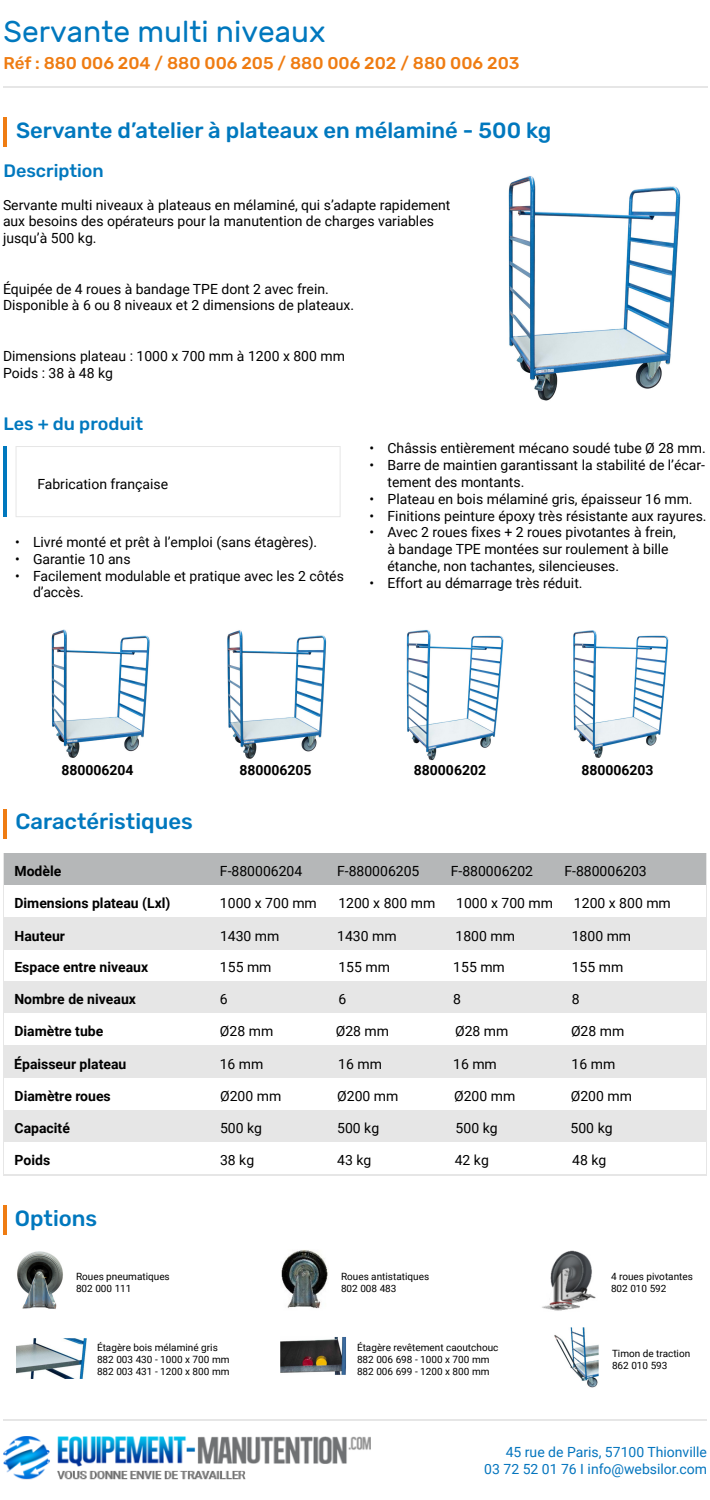
<style>
.page{position:relative;width:710px;height:1500px;background:#fff}
.page>*{position:absolute;margin:0;border:0;box-sizing:border-box;transform-origin:0 0}
.t1{font:30px "Rubik";color:#0078be}
.t2{font:500 22px "Rubik";color:#0078be}
.t3{font:500 18px "Rubik";color:#0078be}
.t4{font:500 17px "Rubik";color:#ef7c12}
.t5{font:14px/16.8px "Roboto";color:#000}
.t6{font:700 14px "Roboto";color:#000}
.t7{font:14px "Roboto";color:#0475be}
.t8{font:10px "Roboto";color:#000}
</style>
<div class="page">
<hr style="left:3px;top:1419px;width:704px;height:2px;background:#e6e6e6">
<img style="left:3px;top:1436px;width:367px;height:44px">
<hr style="left:3px;top:117px;width:4px;height:29px;background:#ef7c12">
<hr style="left:3px;top:446px;width:4px;height:71px;background:#0078be">
<div style="left:16px;top:446px;width:325px;height:71px;border:1px solid #e6e6e6"></div>
<hr style="left:3px;top:86px;width:705px;height:2px;background:#e6e6e6">
<hr style="left:4px;top:809px;width:3px;height:29px;background:#ef7c12">
<div style="left:4px;top:853px;width:702px;height:32px;background:#b5b7b8"></div>
<div style="left:4px;top:918px;width:702px;height:32px;background:#e6e6e6"></div>
<div style="left:4px;top:981px;width:702px;height:32px;background:#e6e6e6"></div>
<div style="left:4px;top:1046px;width:702px;height:32px;background:#e6e6e6"></div>
<div style="left:4px;top:1110px;width:702px;height:32px;background:#e6e6e6"></div>
<hr style="left:3px;top:1206px;width:4px;height:29px;background:#ef7c12">
<img style="left:17px;top:1251px;width:46px;height:58px">
<img style="left:281px;top:1250px;width:47px;height:59px">
<img style="left:542px;top:1250px;width:54px;height:61px">
<img style="left:16px;top:1338px;width:71px;height:41px">
<img style="left:280px;top:1337px;width:66px;height:38px">
<img style="left:554px;top:1327px;width:45px;height:61px">
<img style="left:508px;top:176px;width:173px;height:225px">
<img style="left:51px;top:629px;width:99px;height:129px">
<img style="left:227px;top:630px;width:100px;height:129px">
<img style="left:406px;top:630px;width:98px;height:130px">
<img style="left:573px;top:630px;width:96px;height:128px">
<p class="t1" style="left:3px;top:15px;width:324px">Servante multi niveaux</p>
<p class="t4" style="left:3px;top:53px;width:518px">Réf : 880 006 204 / 880 006 205 / 880 006 202 / 880 006 203</p>
<p class="t2" style="left:16px;top:117px;width:537px">Servante d’atelier à plateaux en mélaminé - 500 kg</p>
<p class="t3" style="left:3px;top:161px;width:102px">Description</p>
<p class="t5" style="left:3px;top:196px;width:449px">Servante multi niveaux à plateaus en mélaminé, qui s’adapte rapidement aux besoins des opérateurs pour la manutention de charges variables jusqu’à 500 kg.</p>
<p class="t5" style="left:3px;top:280px;width:327px">Équipée de 4 roues à bandage TPE dont 2 avec frein.</p>
<p class="t5" style="left:3px;top:297px;width:353px">Disponible à 6 ou 8 niveaux et 2 dimensions de plateaux.</p>
<p class="t5" style="left:3px;top:347px;width:344px">Dimensions plateau : 1000 x 700 mm à 1200 x 800 mm</p>
<p class="t5" style="left:3px;top:364px;width:112px">Poids : 38 à 48 kg</p>
<p class="t3" style="left:3px;top:413px;width:141px">Les + du produit</p>
<p class="t5" style="left:37px;top:475px;width:132px">Fabrication française</p>
<p class="t5" style="left:15px;top:533px;width:304px">• Livré monté et prêt à l’emploi (sans étagères).</p>
<p class="t5" style="left:15px;top:550px;width:117px">• Garantie 10 ans</p>
<p class="t5" style="left:33px;top:567px;width:312px;text-indent:-18px">• Facilement modulable et pratique avec les 2 côtés d’accès.</p>
<p class="t5" style="left:370px;top:440px;width:338px">• Châssis entièrement mécano soudé tube Ø 28 mm.</p>
<p class="t5" style="left:388px;top:456px;width:319px;text-indent:-18px">• Barre de maintien garantissant la stabilité de l’écar&shy;tement des montants.</p>
<p class="t5" style="left:370px;top:490px;width:325px">• Plateau en bois mélaminé gris, épaisseur 16 mm.</p>
<p class="t5" style="left:370px;top:507px;width:339px">• Finitions peinture époxy très résistante aux rayures.</p>
<p class="t5" style="left:388px;top:524px;width:290px;text-indent:-18px">• Avec 2 roues fixes + 2 roues pivotantes à frein, à bandage TPE montées sur roulement à bille étanche, non tachantes, silencieuses.</p>
<p class="t5" style="left:370px;top:574px;width:215px">• Effort au démarrage très réduit.</p>
<p class="t6" style="left:61px;top:760px;width:74px">880006204</p>
<p class="t6" style="left:239px;top:760px;width:74px">880006205</p>
<p class="t6" style="left:414px;top:761px;width:74px">880006202</p>
<p class="t6" style="left:581px;top:761px;width:74px">880006203</p>
<p class="t2" style="left:15px;top:809px;width:179px">Caractéristiques</p>
<p class="t6" style="left:14px;top:862px;width:48px">Modèle</p>
<p class="t5" style="left:220px;top:862px;width:84px">F-880006204</p>
<p class="t5" style="left:337px;top:862px;width:84px">F-880006205</p>
<p class="t5" style="left:451px;top:862px;width:84px">F-880006202</p>
<p class="t5" style="left:564px;top:862px;width:84px">F-880006203</p>
<p class="t6" style="left:14px;top:894px;width:158px">Dimensions plateau (Lxl)</p>
<p class="t5" style="left:220px;top:894px;width:98px">1000 x 700 mm</p>
<p class="t5" style="left:338px;top:894px;width:98px">1200 x 800 mm</p>
<p class="t5" style="left:456px;top:894px;width:98px">1000 x 700 mm</p>
<p class="t5" style="left:574px;top:894px;width:98px">1200 x 800 mm</p>
<p class="t6" style="left:14px;top:926px;width:52px">Hauteur</p>
<p class="t5" style="left:220px;top:927px;width:61px">1430 mm</p>
<p class="t5" style="left:337px;top:927px;width:61px">1430 mm</p>
<p class="t5" style="left:456px;top:927px;width:61px">1800 mm</p>
<p class="t5" style="left:572px;top:927px;width:61px">1800 mm</p>
<p class="t6" style="left:14px;top:958px;width:135px">Espace entre niveaux</p>
<p class="t5" style="left:220px;top:958px;width:53px">155 mm</p>
<p class="t5" style="left:338px;top:958px;width:53px">155 mm</p>
<p class="t5" style="left:453px;top:958px;width:53px">155 mm</p>
<p class="t5" style="left:572px;top:958px;width:53px">155 mm</p>
<p class="t6" style="left:14px;top:990px;width:123px">Nombre de niveaux</p>
<p class="t5" style="left:220px;top:990px;width:9px">6</p>
<p class="t5" style="left:338px;top:990px;width:9px">6</p>
<p class="t5" style="left:453px;top:990px;width:9px">8</p>
<p class="t5" style="left:572px;top:990px;width:9px">8</p>
<p class="t6" style="left:14px;top:1022px;width:90px">Diamètre tube</p>
<p class="t5" style="left:220px;top:1022px;width:55px">Ø28 mm</p>
<p class="t5" style="left:336px;top:1022px;width:55px">Ø28 mm</p>
<p class="t5" style="left:455px;top:1022px;width:55px">Ø28 mm</p>
<p class="t5" style="left:571px;top:1022px;width:55px">Ø28 mm</p>
<p class="t6" style="left:14px;top:1054px;width:114px">Épaisseur plateau</p>
<p class="t5" style="left:220px;top:1055px;width:45px">16 mm</p>
<p class="t5" style="left:338px;top:1055px;width:45px">16 mm</p>
<p class="t5" style="left:453px;top:1055px;width:45px">16 mm</p>
<p class="t5" style="left:572px;top:1055px;width:45px">16 mm</p>
<p class="t6" style="left:15px;top:1087px;width:98px">Diamètre roues</p>
<p class="t5" style="left:220px;top:1088px;width:63px">Ø200 mm</p>
<p class="t5" style="left:337px;top:1088px;width:63px">Ø200 mm</p>
<p class="t5" style="left:454px;top:1088px;width:63px">Ø200 mm</p>
<p class="t5" style="left:571px;top:1088px;width:63px">Ø200 mm</p>
<p class="t6" style="left:15px;top:1119px;width:57px">Capacité</p>
<p class="t5" style="left:220px;top:1120px;width:44px">500 kg</p>
<p class="t5" style="left:337px;top:1120px;width:44px">500 kg</p>
<p class="t5" style="left:456px;top:1120px;width:44px">500 kg</p>
<p class="t5" style="left:571px;top:1120px;width:44px">500 kg</p>
<p class="t6" style="left:15px;top:1151px;width:37px">Poids</p>
<p class="t5" style="left:220px;top:1152px;width:36px">38 kg</p>
<p class="t5" style="left:337px;top:1152px;width:36px">43 kg</p>
<p class="t5" style="left:455px;top:1152px;width:36px">42 kg</p>
<p class="t5" style="left:572px;top:1152px;width:36px">48 kg</p>
<p class="t2" style="left:15px;top:1205px;width:84px">Options</p>
<p class="t8" style="left:76px;top:1269px;width:95px">Roues pneumatiques</p>
<p class="t8" style="left:76px;top:1281px;width:57px">802 000 111</p>
<p class="t8" style="left:97px;top:1341px;width:122px">Étagère bois mélaminé gris</p>
<p class="t8" style="left:97px;top:1353px;width:134px">882 003 430 - 1000 x 700 mm</p>
<p class="t8" style="left:97px;top:1365px;width:134px">882 003 431 - 1200 x 800 mm</p>
<p class="t8" style="left:341px;top:1269px;width:90px">Roues antistatiques</p>
<p class="t8" style="left:341px;top:1281px;width:57px">802 008 483</p>
<p class="t8" style="left:357px;top:1341px;width:143px">Étagère revêtement caoutchouc</p>
<p class="t8" style="left:357px;top:1353px;width:134px">882 006 698 - 1000 x 700 mm</p>
<p class="t8" style="left:357px;top:1365px;width:134px">882 006 699 - 1200 x 800 mm</p>
<p class="t8" style="left:611px;top:1269px;width:83px">4 roues pivotantes</p>
<p class="t8" style="left:611px;top:1281px;width:57px">802 010 592</p>
<p class="t8" style="left:612px;top:1347px;width:80px">Timon de traction</p>
<p class="t8" style="left:612px;top:1359px;width:57px">862 010 593</p>
<p class="t7" style="left:506px;top:1442px;width:203px">45 rue de Paris, 57100 Thionville</p>
<p class="t7" style="left:484px;top:1459px;width:224px">03 72 52 01 76 I info@websilor.com</p>
</div>
